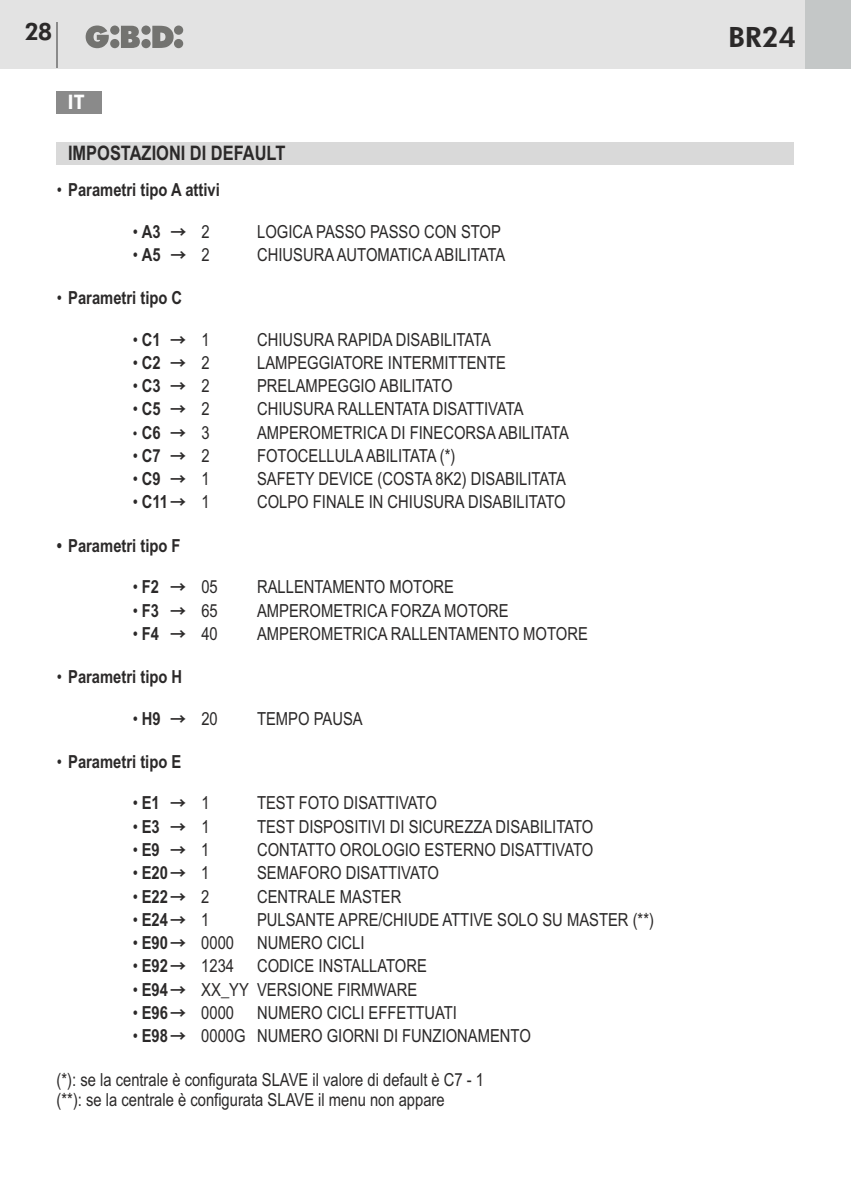
<style>
.page{position:relative;width:851px;height:1191px;background:#fff}
.page>*{position:absolute;margin:0;border:0;box-sizing:border-box;transform-origin:0 0}
.t1{font:800 28px "Futura BT";color:#2b2929}
.t2{font:800 24px "Futura BT";color:#2b2929}
.t3{font:700 20px "Arial Narrow";color:#2b2929}
.t4{font:800 20px "Futura BT";color:#fff}
.t5{font:18px/20.4px "Arial Narrow";color:#2b2929}
.t6{font:700 18px "Arial Narrow";color:#2b2929}
.t7{font:700 16px/23.2px "Koz Go Pro";color:#2b2929;text-align:justify}
.s1{font-weight:400}
.s2{font-weight:700}
.s3{font-family:"Koz Go Pro";font-weight:700;font-size:16px}
.s4{font-weight:400;font-size:16px}
.s5{font-family:"Koz Go Pro";font-size:16px}
</style>
<div class="page">
<div style="left:0;top:0;width:850px;height:68px;background:#e3e3e3"></div>
<div style="left:805px;top:0;width:45px;height:68px;background:#c4c7c7"></div>
<svg style="left:86px;top:26px;width:97px;height:22px"></svg>
<hr style="left:56px;top:23px;width:2px;height:45px;background:#8a8a8a">
<hr style="left:850px;top:0;width:1px;height:68px;background:#c4c7c7">
<div style="left:57px;top:91px;width:45px;height:22px;background:#8a8a8a"></div>
<div style="left:57px;top:142px;width:737px;height:22px;background:#d9d9d9"></div>
<h2 class="t2" style="left:24px;top:22px;width:29px">28</h2>
<h1 class="t1" style="left:728px;top:26px;width:70px">BR24</h1>
<p class="t4" style="left:67px;top:94px;width:19px">IT</p>
<p class="t3" style="left:68px;top:146px;width:219px">IMPOSTAZIONI DI DEFAULT</p>
<p class="t6" style="left:57px;top:183px;width:164px"><span class="s1">•</span> Parametri tipo A attivi</p>
<p class="t5" style="left:133px;top:223px;width:78px">•<span class="s2">A3</span> <span class="s3">→</span> 2</p>
<p class="t5" style="left:257px;top:223px;width:245px">LOGICA PASSO PASSO CON STOP</p>
<p class="t5" style="left:133px;top:246px;width:78px">•<span class="s2">A5</span> <span class="s3">→</span> 2</p>
<p class="t5" style="left:257px;top:246px;width:250px">CHIUSURA AUTOMATICA ABILITATA</p>
<p class="t6" style="left:57px;top:291px;width:127px"><span class="s1">•</span> Parametri tipo C</p>
<p class="t5" style="left:133px;top:331px;width:78px">•<span class="s2">C1</span> <span class="s3">→</span> 1</p>
<p class="t5" style="left:257px;top:331px;width:235px">CHIUSURA RAPIDA DISABILITATA</p>
<p class="t6" style="left:133px;top:356px;width:29px"><span class="s1">•</span>C2</p>
<p class="t5" style="left:201px;top:354px;width:10px">2</p>
<p class="t5" style="left:257px;top:354px;width:250px">LAMPEGGIATORE INTERMITTENTE</p>
<p class="t6" style="left:133px;top:379px;width:29px"><span class="s1">•</span>C3</p>
<p class="t5" style="left:201px;top:377px;width:10px">2</p>
<p class="t5" style="left:257px;top:377px;width:197px">PRELAMPEGGIO ABILITATO</p>
<p class="t6" style="left:133px;top:425px;width:29px"><span class="s4">•</span> C6</p>
<p class="t5" style="left:201px;top:424px;width:10px">3</p>
<p class="t5" style="left:257px;top:424px;width:313px">AMPEROMETRICA DI FINECORSA ABILITATA</p>
<p class="t6" style="left:133px;top:449px;width:29px"><span class="s1">•</span>C7</p>
<p class="t5" style="left:201px;top:447px;width:10px">2</p>
<p class="t5" style="left:257px;top:447px;width:200px">FOTOCELLULA ABILITATA (*)</p>
<p class="t6" style="left:133px;top:472px;width:29px"><span class="s1">•</span>C9</p>
<p class="t5" style="left:201px;top:470px;width:10px">1</p>
<p class="t5" style="left:257px;top:470px;width:310px">SAFETY DEVICE (COSTA 8K2) DISABILITATA</p>
<p class="t6" style="left:133px;top:495px;width:37px"><span class="s1">•</span> C11</p>
<p class="t5" style="left:201px;top:493px;width:10px">1</p>
<p class="t5" style="left:257px;top:493px;width:310px">COLPO FINALE IN CHIUSURA DISABILITATO</p>
<p class="t6" style="left:57px;top:539px;width:125px">• Parametri tipo F</p>
<p class="t6" style="left:133px;top:580px;width:28px"><span class="s1">•</span>F2</p>
<p class="t5" style="left:201px;top:578px;width:18px">05</p>
<p class="t5" style="left:257px;top:578px;width:198px">RALLENTAMENTO MOTORE</p>
<p class="t6" style="left:133px;top:603px;width:28px"><span class="s1">•</span>F3</p>
<p class="t5" style="left:201px;top:601px;width:18px">65</p>
<p class="t5" style="left:257px;top:601px;width:253px">AMPEROMETRICA FORZA MOTORE</p>
<p class="t6" style="left:133px;top:626px;width:28px"><span class="s1">•</span>F4</p>
<p class="t5" style="left:201px;top:625px;width:18px">40</p>
<p class="t5" style="left:257px;top:625px;width:332px">AMPEROMETRICA RALLENTAMENTO MOTORE</p>
<p class="t6" style="left:57px;top:670px;width:127px"><span class="s1">•</span> Parametri tipo H</p>
<p class="t6" style="left:133px;top:711px;width:29px"><span class="s1">•</span>H9</p>
<p class="t5" style="left:201px;top:710px;width:18px">20</p>
<p class="t5" style="left:257px;top:710px;width:107px">TEMPO PAUSA</p>
<p class="t7" style="left:170px;top:351px;width:17px">→ →</p>
<p class="t5" style="left:133px;top:400px;width:78px">•<span class="s2">C5</span> <span class="s3">→</span> 2</p>
<p class="t5" style="left:257px;top:400px;width:268px">CHIUSURA RALLENTATA DISATTIVATA</p>
<p class="t7" style="left:170px;top:421px;width:17px">→ → → →</p>
<p class="t7" style="left:170px;top:575px;width:17px">→ → →</p>
<p class="t7" style="left:170px;top:707px;width:17px">→</p>
<p class="t6" style="left:57px;top:755px;width:126px"><span class="s1">•</span> Parametri tipo E</p>
<p class="t5" style="left:133px;top:794px;width:78px">•<span class="s2">E1</span> <span class="s3">→</span> 1</p>
<p class="t5" style="left:257px;top:794px;width:181px">TEST FOTO DISATTIVATO</p>
<p class="t5" style="left:133px;top:818px;width:78px">•<span class="s2">E3</span> <span class="s3">→</span> 1</p>
<p class="t5" style="left:257px;top:818px;width:338px">TEST DISPOSITIVI DI SICUREZZA DISABILITATO</p>
<p class="t5" style="left:133px;top:841px;width:78px">•<span class="s2">E9</span> <span class="s3">→</span> 1</p>
<p class="t5" style="left:257px;top:841px;width:338px">CONTATTO OROLOGIO ESTERNO DISATTIVATO</p>
<p class="t6" style="left:133px;top:866px;width:78px"><span class="s1">•</span>E20<span class="s5">→</span> <span class="s1">1</span></p>
<p class="t5" style="left:257px;top:864px;width:183px">SEMAFORO DISATTIVATO</p>
<p class="t6" style="left:133px;top:889px;width:78px"><span class="s1">•</span>E22<span class="s5">→</span> <span class="s1">2</span></p>
<p class="t5" style="left:257px;top:887px;width:146px">CENTRALE MASTER</p>
<p class="t6" style="left:133px;top:912px;width:78px"><span class="s1">•</span>E24<span class="s5">→</span> <span class="s1">1</span></p>
<p class="t5" style="left:257px;top:911px;width:398px">PULSANTE APRE/CHIUDE ATTIVE SOLO SU MASTER (**)</p>
<p class="t5" style="left:133px;top:934px;width:103px">• <span class="s2">E90</span><span class="s3">→</span> 0000</p>
<p class="t5" style="left:257px;top:934px;width:109px">NUMERO CICLI</p>
<p class="t5" style="left:133px;top:957px;width:103px">• <span class="s2">E92</span><span class="s3">→</span> 1234</p>
<p class="t5" style="left:257px;top:957px;width:171px">CODICE INSTALLATORE</p>
<p class="t5" style="left:133px;top:980px;width:286px">• <span class="s2">E94</span><span class="s3">→</span> XX_YY VERSIONE FIRMWARE</p>
<p class="t5" style="left:133px;top:1004px;width:103px">• <span class="s2">E96</span><span class="s3">→</span> 0000</p>
<p class="t5" style="left:257px;top:1004px;width:201px">NUMERO CICLI EFFETTUATI</p>
<p class="t5" style="left:133px;top:1027px;width:399px">• <span class="s2">E98</span><span class="s3">→</span> 0000G NUMERO GIORNI DI FUNZIONAMENTO</p>
<p class="t5" style="left:57px;top:1070px;width:429px">(*): se la centrale è configurata SLAVE il valore di default è C7 - 1 (**): se la centrale è configurata SLAVE il menu non appare</p>
</div>
